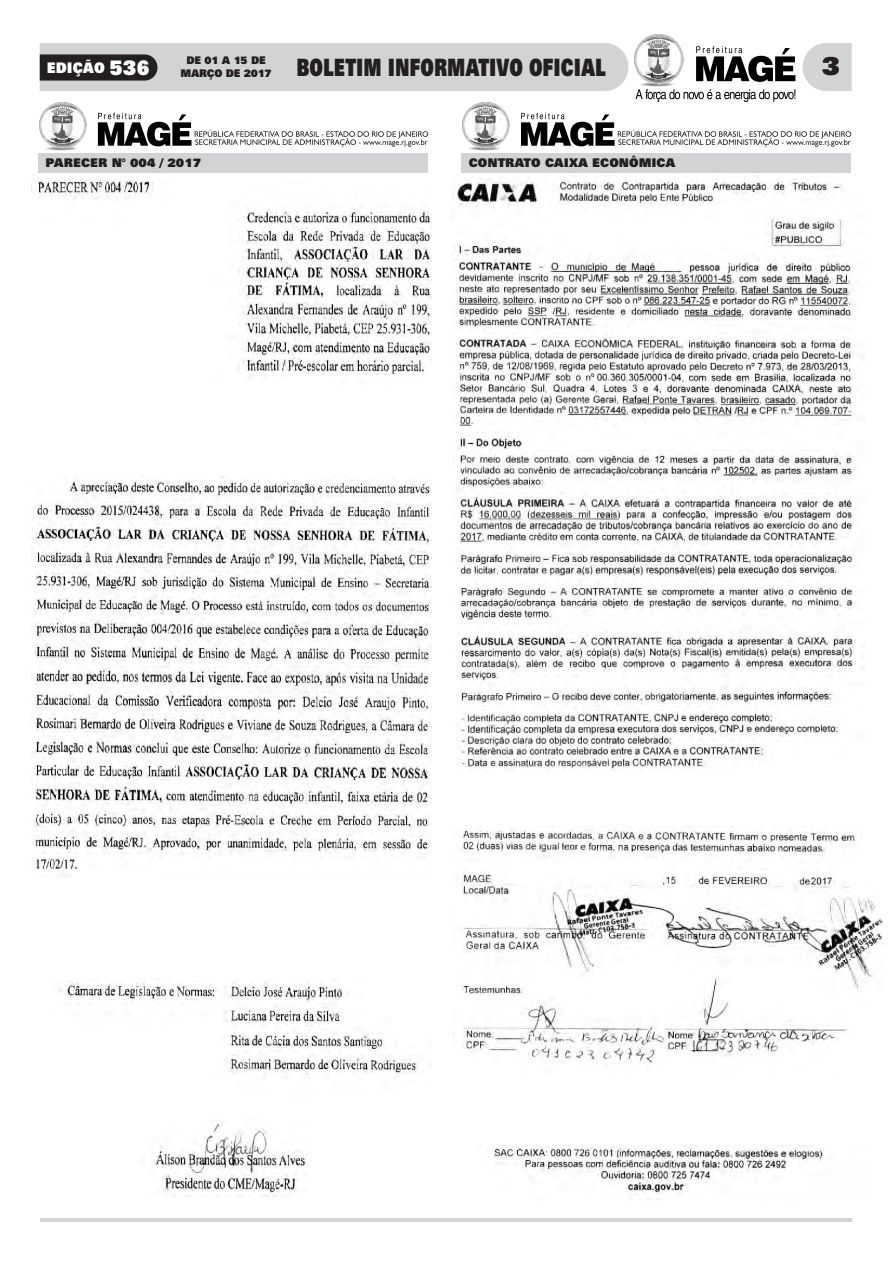
<style>
.page{position:relative;width:893px;height:1263px;background:#fff}
.page>*{position:absolute;margin:0;border:0;box-sizing:border-box;transform-origin:0 0}
.t1{font:900 25.65px "Zurich BT";color:#231f20}
.t2{font:900 24px "Zurich BT";color:#231f20;scale:.71 1}
.t3{font:900 14.7px "Zurich BT";color:#fff;scale:.92 1}
.t4{font:900 12px "Zurich BT";color:#231f20}
.t5{font:900 10.5px "Zurich BT";letter-spacing:-.02em;color:#231f20;scale:.96 1}
.s1{font-size:20.7px}
</style>
<div class="page">
<svg style="left:803px;top:43px;width:49px;height:48px;background:#d5d7d8"></svg>
<hr style="left:40px;top:1218px;width:812px;height:4px;background:#d1d3d4">
<img style="left:642px;top:85px;width:30px;height:2px">
<svg style="left:635px;top:89px;width:160px;height:13px"></svg>
<svg style="left:696px;top:46px;width:99px;height:36px"></svg>
<img style="left:634px;top:35px;width:50px;height:50px">
<svg style="left:40px;top:43px;width:588px;height:48px;background:#bebfc0"></svg>
<img style="left:47px;top:149px;width:28px;height:2px">
<img style="left:39px;top:102px;width:47px;height:47px">
<img style="left:470px;top:149px;width:28px;height:2px">
<img style="left:462px;top:102px;width:47px;height:47px">
<div style="left:38px;top:153px;width:390px;height:20px;background:#d1d3d4"></div>
<div style="left:462px;top:153px;width:389px;height:20px;background:#d1d3d4"></div>
<svg style="left:98px;top:113px;width:330px;height:34px"></svg>
<svg style="left:521px;top:113px;width:330px;height:34px"></svg>
<img style="left:31px;top:476px;width:400px;height:401px">
<img style="left:31px;top:181px;width:400px;height:196px">
<img style="left:59px;top:978px;width:358px;height:218px">
<img style="left:493px;top:1145px;width:330px;height:55px">
<img style="left:461px;top:826px;width:422px;height:238px">
<img style="left:450px;top:177px;width:406px;height:594px">
<p class="t5" style="left:186px;top:56px;width:84px">DE 01 A 15 DE</p>
<p class="t3" style="left:47px;top:62px;width:113px">EDIÇÃO <span class="s1">536</span></p>
<p class="t5" style="left:180px;top:69px;width:97px">MARÇO DE 2017</p>
<h2 class="t2" style="left:296px;top:58px;width:437px">BOLETIM INFORMATIVO OFICIAL</h2>
<h1 class="t1" style="left:822px;top:55px;width:20px">3</h1>
<p class="t4" style="left:46px;top:158px;width:157px">PARECER N° 004 / 2017</p>
<p class="t4" style="left:469px;top:158px;width:208px">CONTRATO CAIXA ECONÔMICA</p>
</div>
